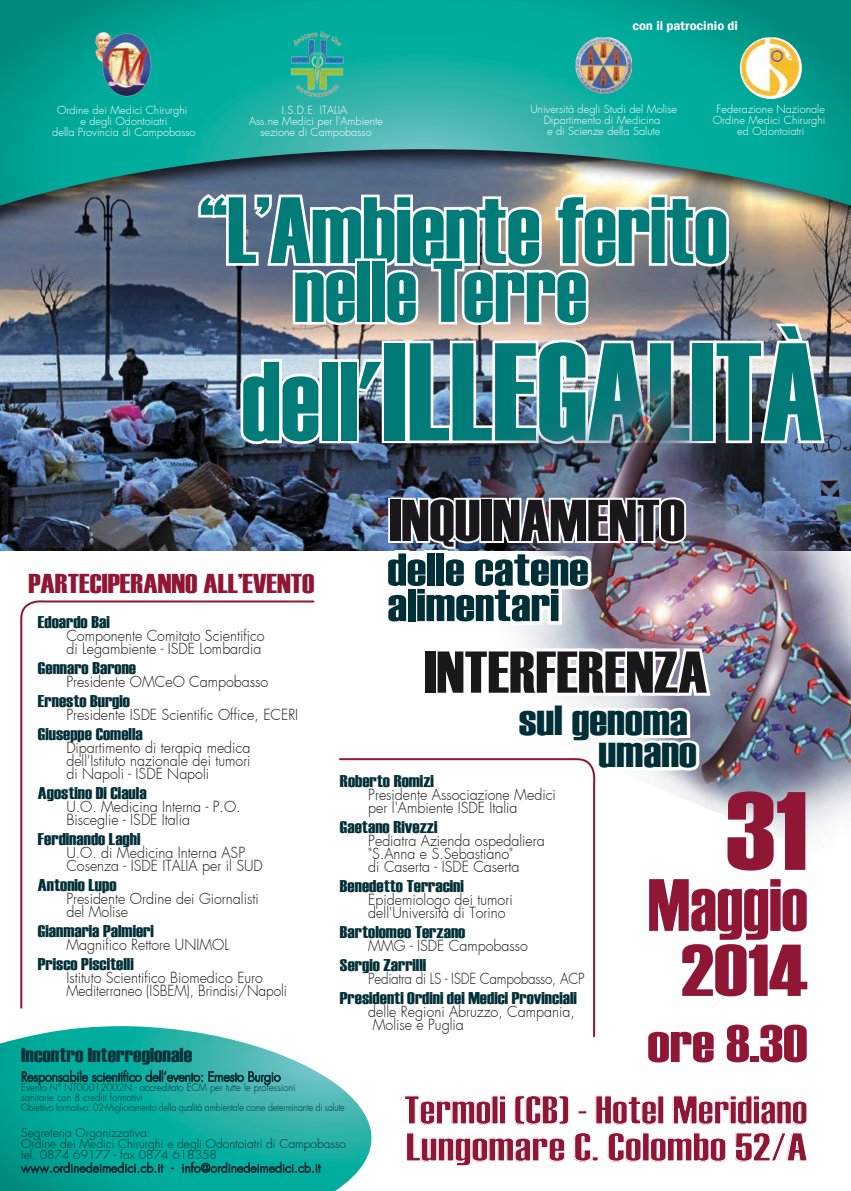
<style>
.page{position:relative;width:851px;height:1191px;background:#fff}
.page>*{position:absolute;margin:0;border:0;box-sizing:border-box;transform-origin:0 0}
.t1{font:138.9px "Haettenschweiler";color:#007b77}
.t2{font:111px "Haettenschweiler";color:#901635;scale:1.19 1}
.t3{font:93.9px "Haettenschweiler";color:#007b77}
.t4{font:87px "Haettenschweiler";color:#007b77}
.t5{font:73.9px "Haettenschweiler";color:#901635}
.t6{font:73.3px "Haettenschweiler";color:#901635;scale:1.19 1}
.t7{font:58.8px "Haettenschweiler";color:#1b181c;scale:1.12 1}
.t8{font:53px "Haettenschweiler";color:#901635;scale:1.19 1}
.t9{font:45.9px/35.5px "Haettenschweiler";color:#002f38;scale:1.19 1}
.t10{font:42px/32.4px "Haettenschweiler";color:#002f38;text-align:right;scale:1.19 1}
.t11{font:40px/37px "Haettenschweiler";color:#901635;scale:1.11 1}
.t12{font:27.2px "Haettenschweiler";color:#901635;scale:1.19 1}
.t13{font:20px "Haettenschweiler";color:#002f38;scale:1.19 1}
.t14{font:17px "Haettenschweiler";color:#002f38;scale:1.19 1}
.t15{font:300 15px/13px "Futura";color:#1b181c;scale:.95 1}
.t16{font:300 15px "Futura";letter-spacing:-.02em;color:#1b181c;scale:.9 1}
.t17{font:300 13px "Futura";color:#002f38;scale:.95 1}
.t18{font:600 13px "Franklin Gothic";color:#fff}
.t19{font:300 12px/11px "Futura";color:#002f38}
.t20{font:300 11px/11px "Futura";color:#fff;text-align:center}
.t21{font:300 10px/10px "Futura";letter-spacing:-.005em;color:#002f38;scale:.95 1}
.s1{font-size:112.3px}
</style>
<div class="page">
<svg style="left:0;top:1026px;width:372px;height:165px;background:#36b8ae"></svg>
<img style="left:0;top:373px;width:387px;height:177px">
<img style="left:0;top:206px;width:850px;height:167px">
<svg style="left:0;top:0;width:850px;height:206px;background:#10a195"></svg>
<svg style="left:20px;top:1161px;width:144px;height:13px;background:#007d76"></svg>
<svg style="left:182px;top:1161px;width:139px;height:12px;background:#007c76"></svg>
<img style="left:287px;top:30px;width:58px;height:72px">
<img style="left:92px;top:27px;width:64px;height:73px">
<img style="left:739px;top:37px;width:62px;height:62px">
<img style="left:575px;top:37px;width:57px;height:57px">
<img style="left:195px;top:164px;width:632px;height:284px">
<svg style="left:338px;top:758px;width:258px;height:280px"></svg>
<svg style="left:20px;top:600px;width:295px;height:409px"></svg>
<svg style="left:22px;top:1070px;width:259px;height:15px;background:#148782"></svg>
<img style="left:387px;top:315px;width:463px;height:553px">
<img style="left:379px;top:477px;width:334px;height:298px">
<p class="t20" style="left:52px;top:104px;width:145px">Ordine dei Medici Chirurghi<br>e degli Odontoiatri<br>della Provincia di Campobasso</p>
<p class="t20" style="left:249px;top:105px;width:136px">I.S.D.E. ITALIA<br>Ass.ne Medici per l'Ambiente sezione di Campobasso</p>
<p class="t18" style="left:632px;top:17px;width:107px">con il patrocinio di</p>
<p class="t20" style="left:530px;top:104px;width:148px">Università degli Studi del Molise<br>Dipartimento di Medicina<br>e di Scienze della Salute</p>
<p class="t20" style="left:712px;top:104px;width:114px">Federazione Nazionale<br>Ordine Medici Chirurghi ed Odontoiatri</p>
<h3 class="t3" style="left:200px;top:166px;width:528px">“L’Ambiente ferito</h3>
<h3 class="t4" style="left:294px;top:232px;width:295px">nelle Terre</h3>
<h1 class="t1" style="left:241px;top:298px;width:582px"><span class="s1">dell'</span>ILLEGALITÀ</h1>
<h3 class="t7" style="left:389px;top:480px;width:266px">INQUINAMENTO</h3>
<h3 class="t9" style="left:387px;top:552px;width:171px">delle catene alimentari</h3>
<h3 class="t12" style="left:28px;top:565px;width:242px">PARTECIPERANNO ALL’EVENTO</h3>
<p class="t14" style="left:38px;top:610px;width:62px">Edoardo Bai</p>
<p class="t15" style="left:66px;top:629px;width:210px">Componente Comitato Scientifico di Legambiente - ISDE Lombardia</p>
<p class="t14" style="left:38px;top:656px;width:84px">Gennaro Barone</p>
<p class="t15" style="left:66px;top:675px;width:214px">Presidente OMCeO Campobasso</p>
<p class="t14" style="left:38px;top:689px;width:79px">Ernesto Burgio</p>
<p class="t15" style="left:66px;top:708px;width:245px">Presidente ISDE Scientific Office, ECERI</p>
<p class="t14" style="left:38px;top:722px;width:90px">Giuseppe Comella</p>
<p class="t15" style="left:66px;top:741px;width:195px;text-align:justify">Dipartimento di terapia medica dell'Istituto nazionale dei tumori di Napoli - ISDE Napoli</p>
<p class="t14" style="left:38px;top:781px;width:93px">Agostino Di Ciaula</p>
<p class="t15" style="left:66px;top:800px;width:185px">U.O. Medicina Interna - P.O.<br>Bisceglie - ISDE Italia</p>
<p class="t14" style="left:38px;top:827px;width:88px">Ferdinando Laghi</p>
<p class="t15" style="left:66px;top:846px;width:208px">U.O. di Medicina Interna ASP<br>Cosenza - ISDE ITALIA per il SUD</p>
<p class="t14" style="left:38px;top:873px;width:67px">Antonio Lupo</p>
<p class="t15" style="left:66px;top:892px;width:204px">Presidente Ordine dei Giornalisti del Molise</p>
<p class="t14" style="left:38px;top:919px;width:99px">Gianmaria Palmieri</p>
<p class="t15" style="left:66px;top:938px;width:173px">Magnifico Rettore UNIMOL</p>
<p class="t14" style="left:38px;top:952px;width:82px">Prisco Piscitelli</p>
<p class="t15" style="left:66px;top:971px;width:234px">Istituto Scientifico Biomedico Euro<br>Mediterraneo (ISBEM), Brindisi/Napoli</p>
<h3 class="t7" style="left:424px;top:632px;width:254px">INTERFERENZA</h3>
<h3 class="t10" style="left:518px;top:704px;width:151px">sul genoma umano</h3>
<p class="t14" style="left:340px;top:769px;width:80px">Roberto Romizi</p>
<p class="t15" style="left:368px;top:788px;width:199px">Presidente Associazione Medici per l'Ambiente ISDE Italia</p>
<p class="t14" style="left:340px;top:815px;width:83px">Gaetano Rivezzi</p>
<p class="t15" style="left:368px;top:834px;width:187px">Pediatra Azienda ospedaliera "S.Anna e S.Sebastiano"<br>di Caserta - ISDE Caserta</p>
<p class="t14" style="left:340px;top:874px;width:106px">Benedetto Terracini</p>
<p class="t15" style="left:368px;top:893px;width:153px">Epidemiologo dei tumori dell'Università di Torino</p>
<p class="t14" style="left:340px;top:920px;width:107px">Bartolomeo Terzano</p>
<p class="t15" style="left:368px;top:939px;width:169px">MMG - ISDE Campobasso</p>
<p class="t14" style="left:340px;top:953px;width:74px">Sergio Zarrilli</p>
<p class="t16" style="left:368px;top:968px;width:242px">Pediatra di LS - ISDE Campobasso, ACP</p>
<p class="t14" style="left:340px;top:986px;width:200px">Presidenti Ordini dei Medici Provinciali</p>
<p class="t15" style="left:368px;top:1005px;width:219px">delle Regioni Abruzzo, Campania,<br>Molise e Puglia</p>
<h2 class="t2" style="left:725px;top:755px;width:70px">31</h2>
<h3 class="t5" style="left:647px;top:855px;width:161px">Maggio</h3>
<h3 class="t6" style="left:681px;top:920px;width:108px">2014</h3>
<h3 class="t8" style="left:647px;top:1007px;width:136px">ore 8.30</h3>
<h3 class="t13" style="left:21px;top:1041px;width:145px">Incontro Interregionale</h3>
<p class="t17" style="left:21px;top:1068px;width:274px">Responsabile scientifico dell’evento: Ernesto Burgio</p>
<p class="t21" style="left:21px;top:1083px;width:342px">Evento N° NT00012002N - accreditato ECM per tutte le professioni<br>sanitarie con 8 crediti formativi<br>Obiettivo formativo: 02-Miglioramento della qualità ambientale come determinante di salute</p>
<h3 class="t11" style="left:404px;top:1091px;width:365px">Termoli (CB) - Hotel Meridiano<br>Lungomare C. Colombo 52/A</h3>
<p class="t19" style="left:21px;top:1127px;width:326px">Segreteria Organizzativa:<br>Ordine dei Medici Chirurghi e degli Odontoiatri di Campobasso tel. 0874 69177 - fax 0874 618358</p>
</div>
